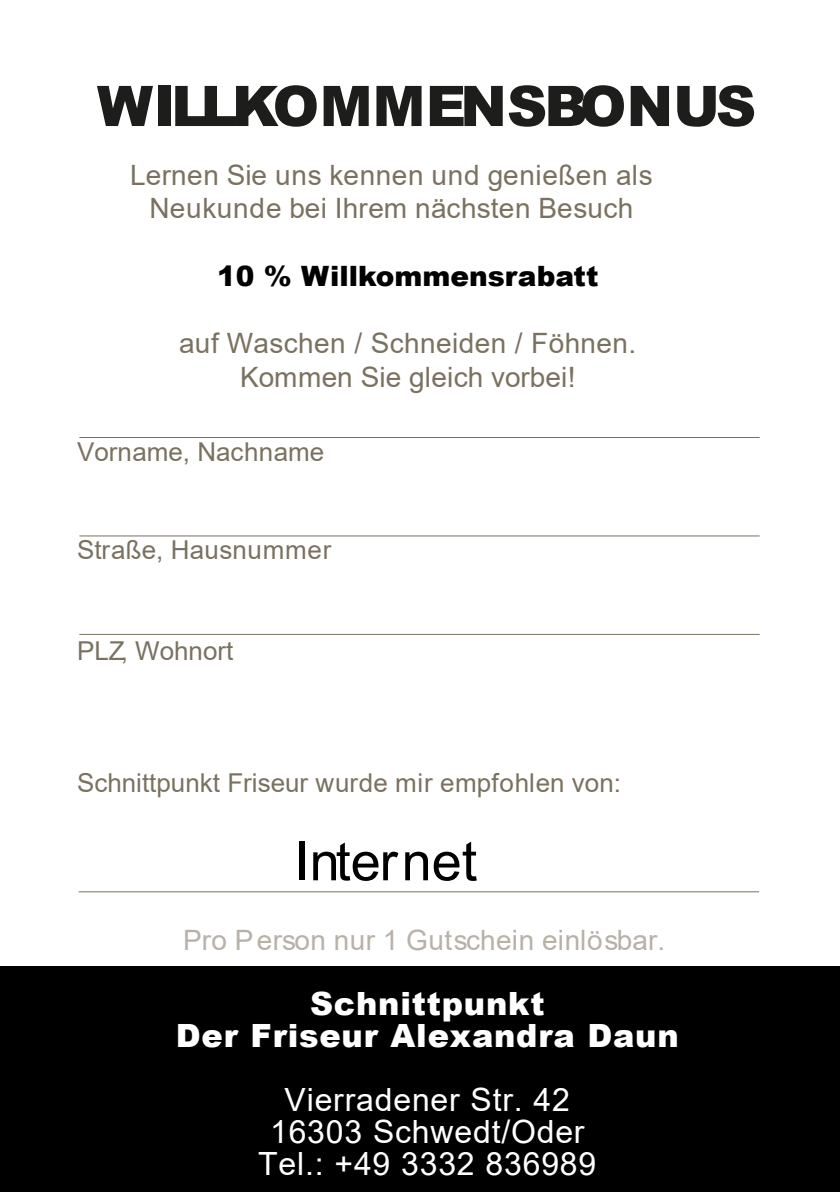
<style>
.page{position:relative;width:840px;height:1192px;background:#fff}
.page>*{position:absolute;margin:0;border:0;box-sizing:border-box;transform-origin:0 0}
.t1{font:900 56px "Arial";letter-spacing:-.055em;color:#1d1d1b}
.t2{font:54px "Arial";color:#010000}
.t3{font:32px/32px "Arial";letter-spacing:.025em;color:#fff;text-align:center}
.t4{font:900 32px/32px "Arial";letter-spacing:.025em;color:#fff;text-align:center}
.t5{font:28px/33.6px "Arial";letter-spacing:.015em;color:#7b7161;text-align:center}
.t6{font:28px "Arial";letter-spacing:.015em;color:#b8b1a8}
.t7{font:900 28px "Arial";color:#000}
.t8{font:26px "Arial";color:#7b7161}
.s1{font-size:55.6px}
</style>
<div class="page">
<hr style="left:79px;top:437px;width:681px;height:1px;background:#7b7161">
<hr style="left:79px;top:535px;width:681px;height:1px;background:#7b7161">
<hr style="left:79px;top:633px;width:681px;height:2px;background:#7b7161">
<hr style="left:79px;top:891px;width:680px;height:1px;background:#7b7161">
<div style="left:0;top:966px;width:840px;height:225px;background:#000"></div>
<h1 class="t1" style="left:97px;top:86px;width:661px">WILLKOMMENSBONUS</h1>
<p class="t5" style="left:130px;top:161px;width:524px">Lernen Sie uns kennen und genießen als<br>Neukunde bei Ihrem nächsten Besuch</p>
<p class="t7" style="left:217px;top:266px;width:383px">10 % Willkommensrabatt</p>
<p class="t5" style="left:179px;top:329px;width:459px">auf Waschen / Schneiden / Föhnen.<br>Kommen Sie gleich vorbei!</p>
<p class="t8" style="left:77px;top:442px;width:249px">Vorname, Nachname</p>
<p class="t8" style="left:77px;top:540px;width:256px">Straße, Hausnummer</p>
<p class="t8" style="left:77px;top:641px;width:158px">PLZ, Wohnort</p>
<p class="t8" style="left:77px;top:773px;width:545px">Schnittpunkt Friseur wurde mir empfohlen von:</p>
<h2 class="t2" style="left:295px;top:841px;width:184px">Interne<span class="s1">t</span></h2>
<p class="t6" style="left:183px;top:929px;width:484px">Pro Person nur 1 Gutschein einlösbar.</p>
<p class="t4" style="left:176px;top:990px;width:504px">Schnittpunkt<br>Der Friseur Alexandra Daun</p>
<p class="t3" style="left:258px;top:1086px;width:340px">Vierradener Str. 42<br>16303 Schwedt/Oder<br>Tel.: +49 3332 836989</p>
</div>
